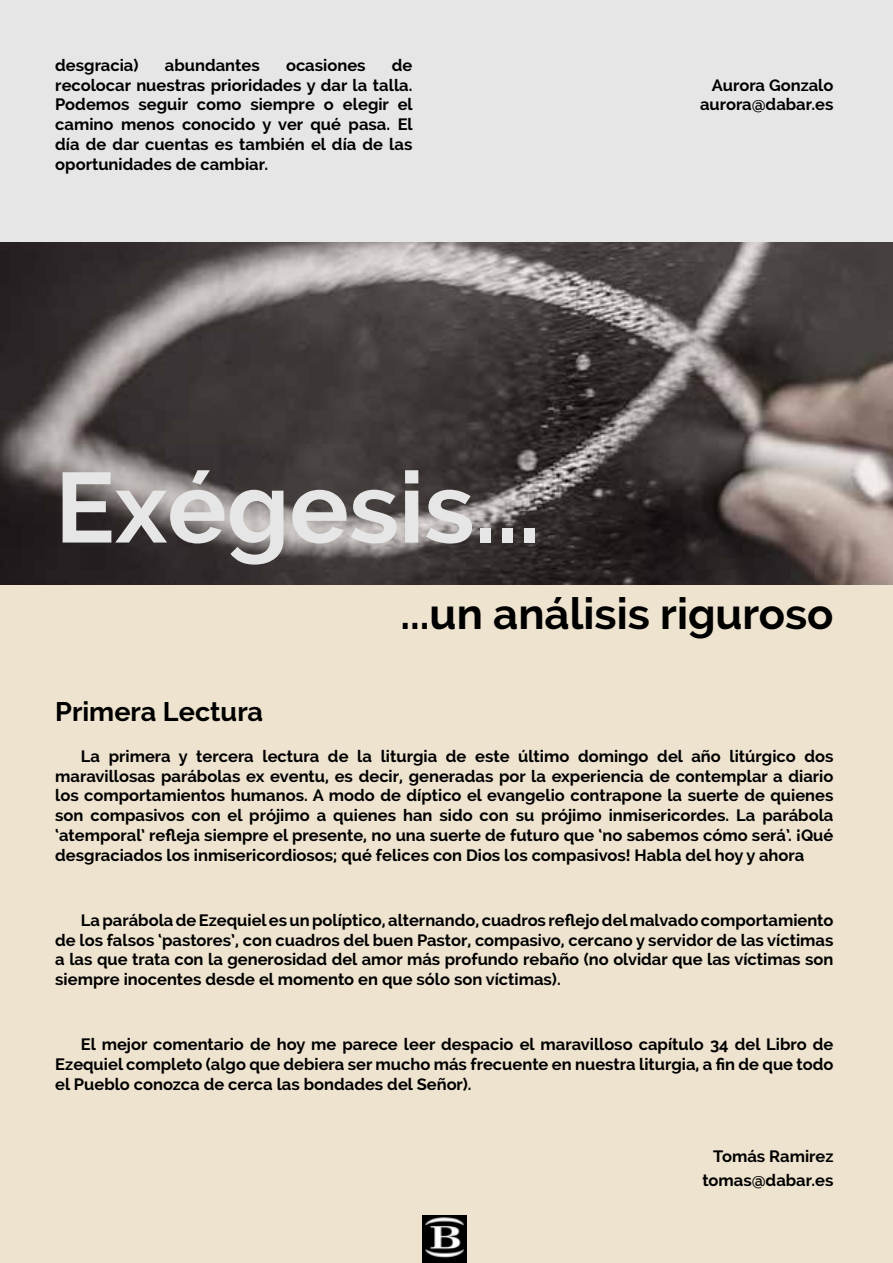
<style>
.page{position:relative;width:893px;height:1263px;background:#fff}
.page>*{position:absolute;margin:0;border:0;box-sizing:border-box;transform-origin:0 0}
.t1{font:700 99px "Raleway";color:#e6e6e6}
.t2{font:700 43.5px "Raleway";color:#000}
.t3{font:700 27px "Raleway";color:#000}
.t4{font:700 16.5px/19.8px "Raleway";color:#000;text-align:justify}
</style>
<div class="page">
<div style="left:0;top:230px;width:893px;height:1033px;background:#ede3cf"></div>
<img style="left:0;top:241px;width:893px;height:344px">
<div style="left:0;top:0;width:893px;height:241px;background:#e6e6e6"></div>
<img style="left:422px;top:1216px;width:44px;height:47px">
<p class="t4" style="left:55px;top:55px;width:85px">desgracia)</p>
<p class="t4" style="left:165px;top:55px;width:96px">abundantes</p>
<p class="t4" style="left:286px;top:55px;width:81px">ocasiones</p>
<p class="t4" style="left:55px;top:55px;width:359px;text-indent:337px">de recolocar nuestras prioridades y dar la talla.<br>Podemos seguir como siempre o elegir el camino menos conocido y ver qué pasa. El día de dar cuentas es también el día de las oportunidades de cambiar.</p>
<h1 class="t1" style="left:55px;top:451px;width:487px">Exégesis...</h1>
<p class="t4" style="left:700px;top:75px;width:135px;text-align:right">Aurora Gonzalo aurora@dabar.es</p>
<h2 class="t2" style="left:400px;top:589px;width:434px">...un análisis riguroso</h2>
<h3 class="t3" style="left:55px;top:696px;width:209px">Primera Lectura</h3>
<p class="t4" style="left:55px;top:746px;width:780px;text-indent:26px">La primera y tercera lectura de la liturgia de este último domingo del año litúrgico dos maravillosas parábolas ex eventu, es decir, generadas por la experiencia de contemplar a diario los comportamientos humanos. A modo de díptico el evangelio contrapone la suerte de quienes son compasivos con el prójimo a quienes han sido con su prójimo inmisericordes. La parábola ‘atemporal’ refleja siempre el presente, no una suerte de futuro que ‘no sabemos cómo será’. ¡Qué desgraciados los inmisericordiosos; qué felices con Dios los compasivos! Habla del hoy y ahora</p>
<p class="t4" style="left:55px;top:910px;width:780px;text-indent:26px">La parábola de Ezequiel es un políptico, alternando, cuadros reflejo del malvado comportamiento de los falsos ‘pastores’, con cuadros del buen Pastor, compasivo, cercano y servidor de las víctimas a las que trata con la generosidad del amor más profundo rebaño (no olvidar que las víctimas son siempre inocentes desde el momento en que sólo son víctimas).</p>
<p class="t4" style="left:55px;top:1035px;width:780px;text-indent:26px">El mejor comentario de hoy me parece leer despacio el maravilloso capítulo 34 del Libro de Ezequiel completo (algo que debiera ser mucho más frecuente en nuestra liturgia, a fin de que todo el Pueblo conozca de cerca las bondades del Señor).</p>
<p class="t4" style="left:702px;top:1144px;width:133px;line-height:24px;text-align:right">Tomás Ramirez tomas@dabar.es</p>
</div>
